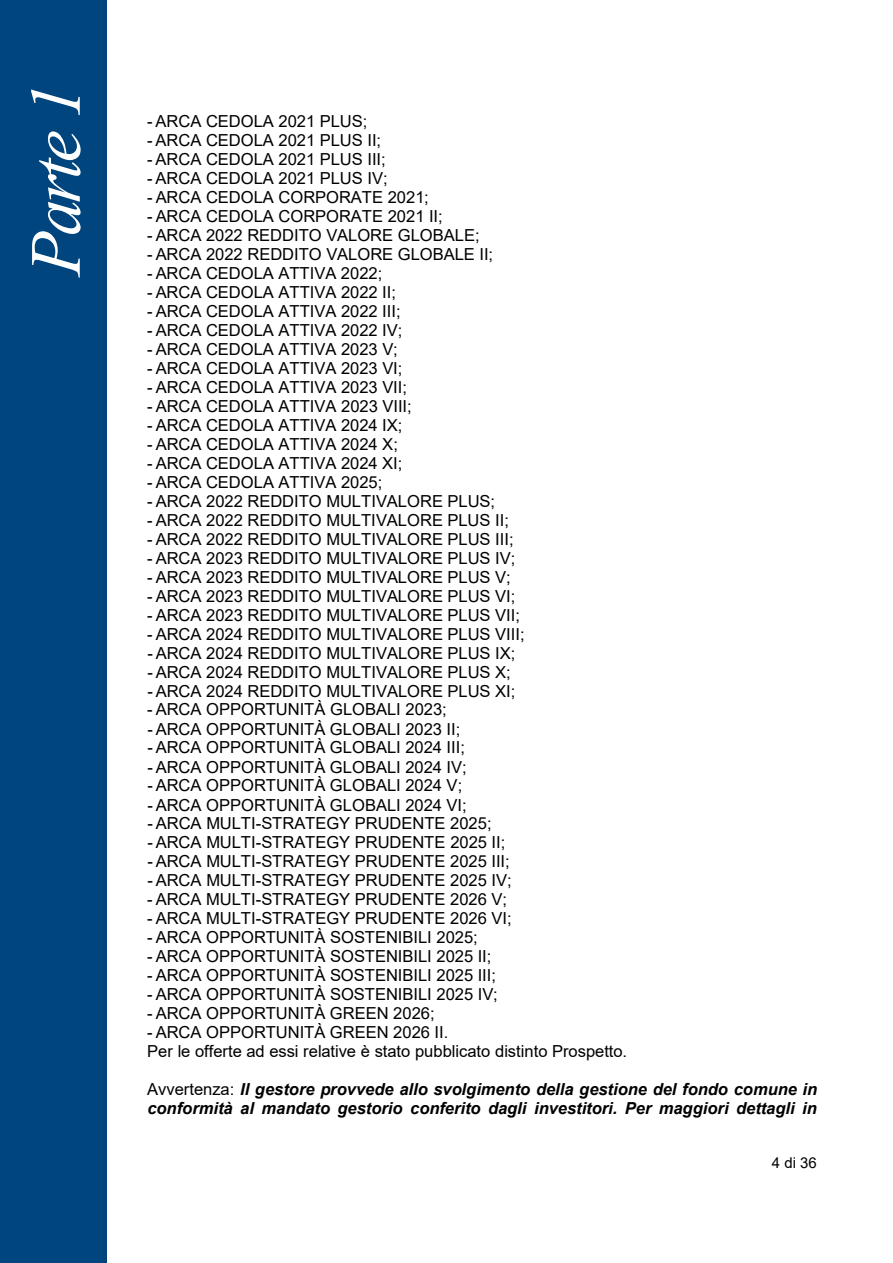
<style>
.page{position:relative;width:893px;height:1263px;background:#fff}
.page>*{position:absolute;margin:0;border:0;box-sizing:border-box;transform-origin:0 0}
.t1{font:italic 72px "Times New Roman";color:#fff}
.t2{font:16.5px/19px "Arial";letter-spacing:-.005em;color:#000}
.t3{font:italic 700 16.5px/18.9px "Arial";color:#000}
.t4{font:15px "Arial";color:#000}
.s1{font-weight:400;font-style:normal}
</style>
<div class="page">
<div style="left:0;top:0;width:106px;height:1263px;background:#00457d"></div>
<h1 class="t1" style="left:6px;top:276px;width:194px;rotate:-90deg">Parte 1</h1>
<p class="t2" style="left:147px;top:112px;width:222px">- ARCA CEDOLA 2021 PLUS;</p>
<p class="t2" style="left:147px;top:131px;width:236px">- ARCA CEDOLA 2021 PLUS II;</p>
<p class="t2" style="left:147px;top:150px;width:240px">- ARCA CEDOLA 2021 PLUS III;</p>
<p class="t2" style="left:147px;top:169px;width:242px">- ARCA CEDOLA 2021 PLUS IV;</p>
<p class="t2" style="left:147px;top:188px;width:283px">- ARCA CEDOLA CORPORATE 2021;</p>
<p class="t2" style="left:147px;top:207px;width:297px">- ARCA CEDOLA CORPORATE 2021 II;</p>
<p class="t2" style="left:147px;top:226px;width:334px">- ARCA 2022 REDDITO VALORE GLOBALE;</p>
<p class="t2" style="left:147px;top:245px;width:347px">- ARCA 2022 REDDITO VALORE GLOBALE II;</p>
<p class="t2" style="left:147px;top:264px;width:237px">- ARCA CEDOLA ATTIVA 2022;</p>
<p class="t2" style="left:147px;top:283px;width:250px">- ARCA CEDOLA ATTIVA 2022 II;</p>
<p class="t2" style="left:147px;top:302px;width:255px">- ARCA CEDOLA ATTIVA 2022 III;</p>
<p class="t2" style="left:147px;top:321px;width:257px">- ARCA CEDOLA ATTIVA 2022 IV;</p>
<p class="t2" style="left:147px;top:340px;width:252px">- ARCA CEDOLA ATTIVA 2023 V;</p>
<p class="t2" style="left:147px;top:358px;width:257px">- ARCA CEDOLA ATTIVA 2023 VI;</p>
<p class="t2" style="left:147px;top:377px;width:261px">- ARCA CEDOLA ATTIVA 2023 VII;</p>
<p class="t2" style="left:147px;top:396px;width:266px">- ARCA CEDOLA ATTIVA 2023 VIII;</p>
<p class="t2" style="left:147px;top:415px;width:257px">- ARCA CEDOLA ATTIVA 2024 IX;</p>
<p class="t2" style="left:147px;top:434px;width:252px">- ARCA CEDOLA ATTIVA 2024 X;</p>
<p class="t2" style="left:147px;top:453px;width:257px">- ARCA CEDOLA ATTIVA 2024 XI;</p>
<p class="t2" style="left:147px;top:472px;width:237px">- ARCA CEDOLA ATTIVA 2025;</p>
<p class="t2" style="left:147px;top:491px;width:349px">- ARCA 2022 REDDITO MULTIVALORE PLUS;</p>
<p class="t2" style="left:147px;top:510px;width:363px">- ARCA 2022 REDDITO MULTIVALORE PLUS II;</p>
<p class="t2" style="left:147px;top:529px;width:368px">- ARCA 2022 REDDITO MULTIVALORE PLUS III;</p>
<p class="t2" style="left:147px;top:548px;width:370px">- ARCA 2023 REDDITO MULTIVALORE PLUS IV;</p>
<p class="t2" style="left:147px;top:567px;width:365px">- ARCA 2023 REDDITO MULTIVALORE PLUS V;</p>
<p class="t2" style="left:147px;top:586px;width:370px">- ARCA 2023 REDDITO MULTIVALORE PLUS VI;</p>
<p class="t2" style="left:147px;top:605px;width:374px">- ARCA 2023 REDDITO MULTIVALORE PLUS VII;</p>
<p class="t2" style="left:147px;top:624px;width:379px">- ARCA 2024 REDDITO MULTIVALORE PLUS VIII;</p>
<p class="t2" style="left:147px;top:643px;width:370px">- ARCA 2024 REDDITO MULTIVALORE PLUS IX;</p>
<p class="t2" style="left:147px;top:662px;width:365px">- ARCA 2024 REDDITO MULTIVALORE PLUS X;</p>
<p class="t2" style="left:147px;top:681px;width:370px">- ARCA 2024 REDDITO MULTIVALORE PLUS XI;</p>
<p class="t2" style="left:147px;top:700px;width:301px">- ARCA OPPORTUNITÀ GLOBALI 2023;</p>
<p class="t2" style="left:147px;top:719px;width:315px">- ARCA OPPORTUNITÀ GLOBALI 2023 II;</p>
<p class="t2" style="left:147px;top:738px;width:319px">- ARCA OPPORTUNITÀ GLOBALI 2024 III;</p>
<p class="t2" style="left:147px;top:757px;width:321px">- ARCA OPPORTUNITÀ GLOBALI 2024 IV;</p>
<p class="t2" style="left:147px;top:776px;width:316px">- ARCA OPPORTUNITÀ GLOBALI 2024 V;</p>
<p class="t2" style="left:147px;top:795px;width:321px">- ARCA OPPORTUNITÀ GLOBALI 2024 VI;</p>
<p class="t2" style="left:147px;top:814px;width:346px">- ARCA MULTI-STRATEGY PRUDENTE 2025;</p>
<p class="t2" style="left:147px;top:833px;width:359px">- ARCA MULTI-STRATEGY PRUDENTE 2025 II;</p>
<p class="t2" style="left:147px;top:852px;width:364px">- ARCA MULTI-STRATEGY PRUDENTE 2025 III;</p>
<p class="t2" style="left:147px;top:871px;width:366px">- ARCA MULTI-STRATEGY PRUDENTE 2025 IV;</p>
<p class="t2" style="left:147px;top:890px;width:361px">- ARCA MULTI-STRATEGY PRUDENTE 2026 V;</p>
<p class="t2" style="left:147px;top:909px;width:366px">- ARCA MULTI-STRATEGY PRUDENTE 2026 VI;</p>
<p class="t2" style="left:147px;top:928px;width:332px">- ARCA OPPORTUNITÀ SOSTENIBILI 2025;</p>
<p class="t2" style="left:147px;top:947px;width:346px">- ARCA OPPORTUNITÀ SOSTENIBILI 2025 II;</p>
<p class="t2" style="left:147px;top:966px;width:350px">- ARCA OPPORTUNITÀ SOSTENIBILI 2025 III;</p>
<p class="t2" style="left:147px;top:985px;width:352px">- ARCA OPPORTUNITÀ SOSTENIBILI 2025 IV;</p>
<p class="t2" style="left:147px;top:1004px;width:289px">- ARCA OPPORTUNITÀ GREEN 2026;</p>
<p class="t2" style="left:147px;top:1022px;width:481px">- ARCA OPPORTUNITÀ GREEN 2026 II.<br>Per le offerte ad essi relative è stato pubblicato distinto Prospetto.</p>
<p class="t3" style="left:147px;top:1080px;width:671px"><span class="s1">Avvertenza:</span> Il gestore provvede allo svolgimento della gestione del fondo comune in conformità al mandato gestorio conferito dagli investitori. Per maggiori dettagli in</p>
<p class="t4" style="left:772px;top:1153px;width:46px">4 di 36</p>
</div>
